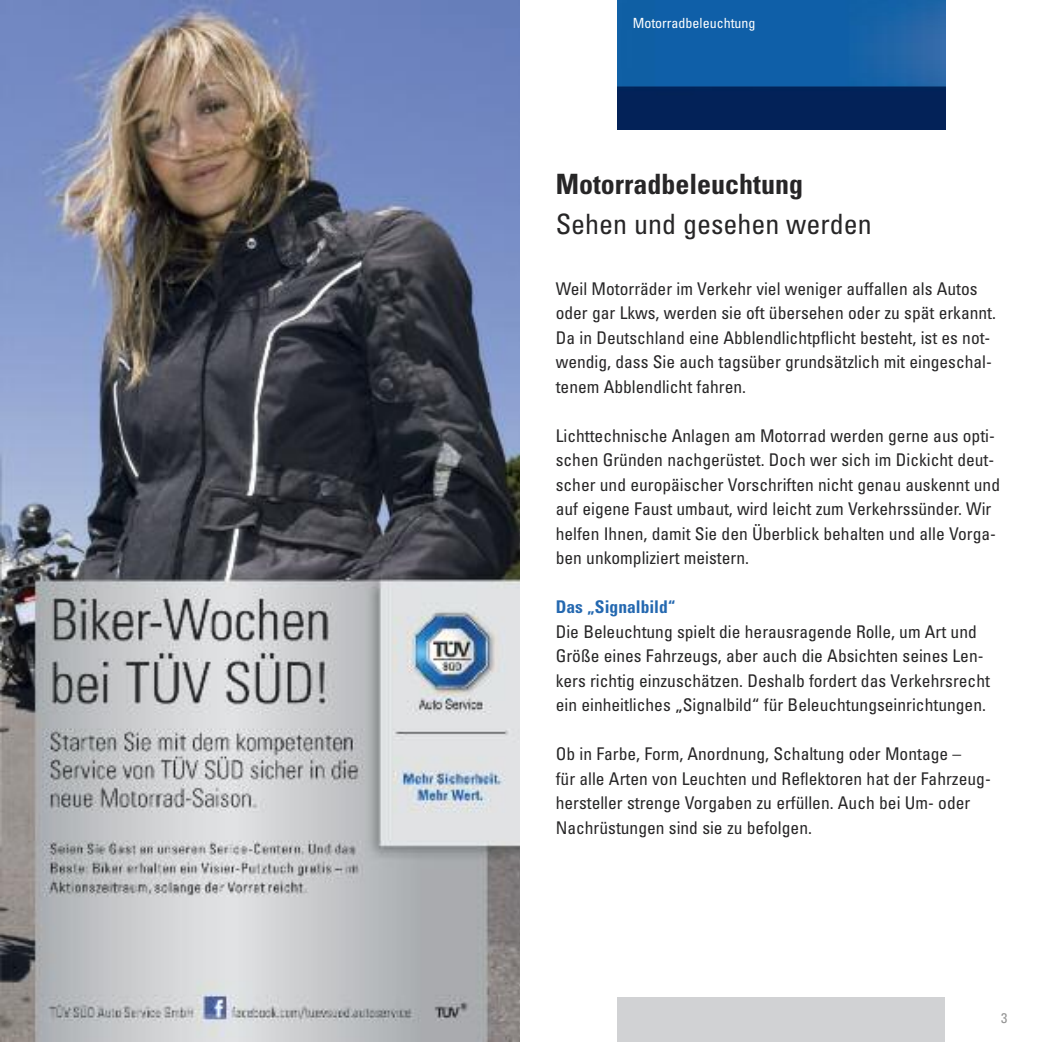
<style>
.page{position:relative;width:1042px;height:1042px;background:#fff}
.page>*{position:absolute;margin:0;border:0;box-sizing:border-box;transform-origin:0 0}
.t1{font:condensed 28px "Univers";color:#272627}
.t2{font:700 condensed 28px "Univers";color:#272627}
.t3{font:condensed 17.5px/24.5px "Univers";color:#272627}
.t4{font:700 condensed 17.5px "Univers";color:#2468b0}
.t5{font:condensed 14px "Univers";color:#fff}
.t6{font:condensed 14px "Univers";color:#939393}
</style>
<div class="page">
<img style="left:0;top:0;width:519px;height:1042px">
<div style="left:618px;top:997px;width:327px;height:45px;background:#d1d2d4"></div>
<img style="left:618px;top:0;width:327px;height:129px">
<p class="t5" style="left:633px;top:18px;width:124px">Motorradbeleuchtung</p>
<h1 class="t2" style="left:556px;top:174px;width:249px">Motorradbeleuchtung</h1>
<h1 class="t1" style="left:556px;top:214px;width:318px">Sehen und gesehen werden</h1>
<p class="t3" style="left:556px;top:278px;width:442px">Weil Motorräder im Verkehr viel weniger auffallen als Autos oder gar Lkws, werden sie oft übersehen oder zu spät erkannt.<br>Da in Deutschland eine Abblendlichtpflicht besteht, ist es not&shy;wendig, dass Sie auch tagsüber grundsätzlich mit eingeschal&shy;tenem Abblendlicht fahren.</p>
<p class="t3" style="left:556px;top:425px;width:446px">Lichttechnische Anlagen am Motorrad werden gerne aus opti&shy;schen Gründen nachgerüstet. Doch wer sich im Dickicht deut&shy;scher und europäischer Vorschriften nicht genau auskennt und auf eigene Faust umbaut, wird leicht zum Verkehrssünder. Wir helfen Ihnen, damit Sie den Überblick behalten und alle Vorga&shy;ben unkompliziert meistern.</p>
<p class="t4" style="left:556px;top:600px;width:121px">Das „Signalbild“</p>
<p class="t3" style="left:556px;top:621px;width:436px">Die Beleuchtung spielt die herausragende Rolle, um Art und Größe eines Fahrzeugs, aber auch die Absichten seines Len&shy;kers richtig einzuschätzen. Deshalb fordert das Verkehrsrecht ein einheitliches „Signalbild“ für Beleuchtungseinrichtungen.</p>
<p class="t3" style="left:556px;top:743px;width:437px">Ob in Farbe, Form, Anordnung, Schaltung oder Montage –<br>für alle Arten von Leuchten und Reflektoren hat der Fahrzeug&shy;hersteller strenge Vorgaben zu erfüllen. Auch bei Um- oder Nachrüstungen sind sie zu befolgen.</p>
<p class="t6" style="left:1001px;top:1012px;width:8px">3</p>
</div>
